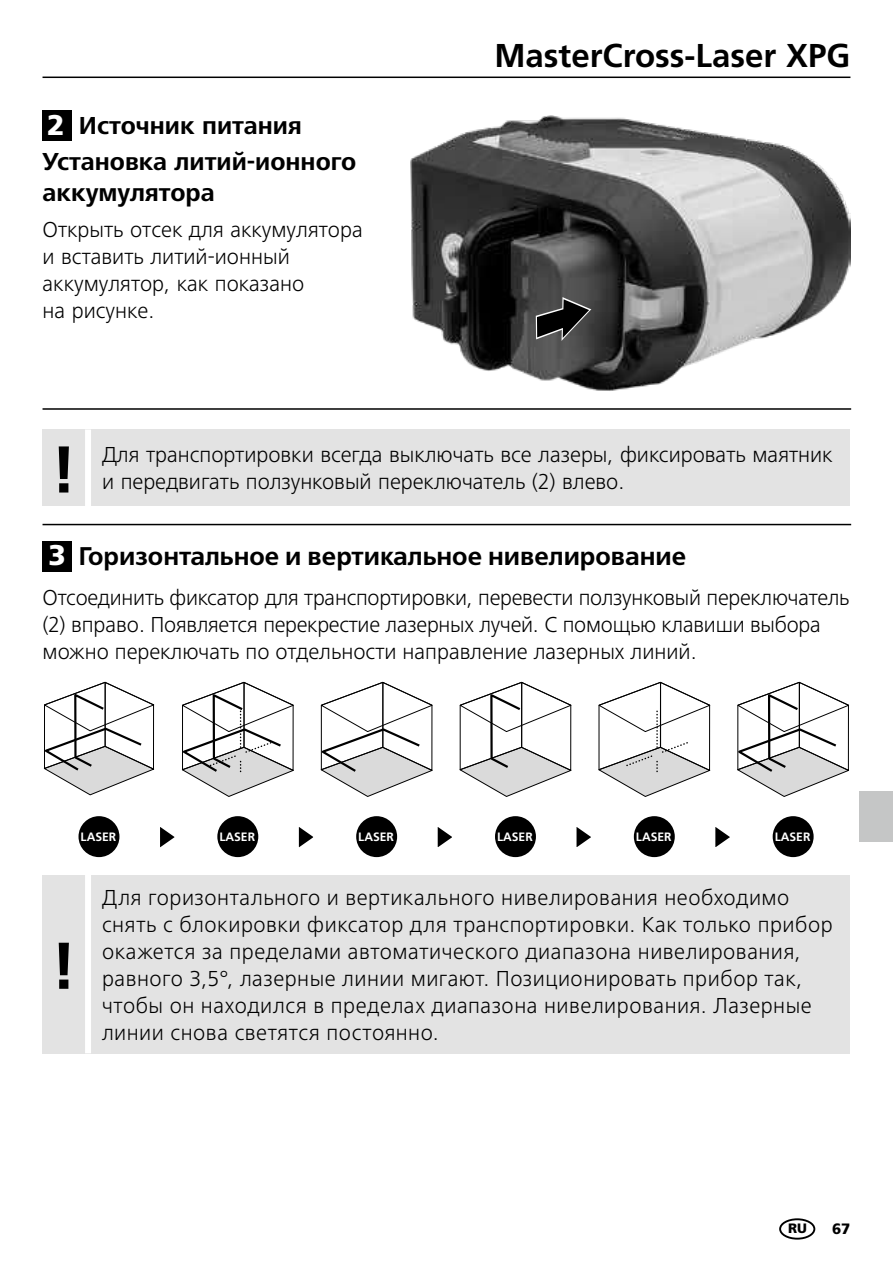
<style>
.page{position:relative;width:893px;height:1263px;background:#fff}
.page>*{position:absolute;margin:0;border:0;box-sizing:border-box;transform-origin:0 0}
.t1{font:700 66px "Frutiger LT Com";color:#000}
.t2{font:700 33px "Frutiger LT Com";color:#000}
.t3{font:900 28.5px "Frutiger LT Com";color:#fff}
.t4{font:700 25.5px/30.6px "Frutiger Next LTW1 G";color:#000}
.t5{font:600 25.5px "Free Set";color:#000}
.t6{font:300 22.5px/27px "Frutiger Next LTW1 G";color:#000}
.t7{font:300 22.5px/27px "Frutiger Next LTW1 G";letter-spacing:.025em;color:#000}
.t8{font:900 15px "Frutiger LT Com";color:#000}
.t9{font:900 13.5px "Frutiger LT Com";color:#000}
.t10{font:700 12px "Frutiger LT Com";color:#fff}
</style>
<div class="page">
<hr style="left:43px;top:77px;width:807px;height:1px;background:#000">
<hr style="left:43px;top:524px;width:808px;height:1px;background:#000">
<hr style="left:43px;top:408px;width:808px;height:2px;background:#000">
<img style="left:410px;top:116px;width:440px;height:275px">
<svg style="left:533px;top:289px;width:61px;height:65px"></svg>
<div style="left:43px;top:111px;width:29px;height:30px;background:#000"></div>
<div style="left:43px;top:541px;width:29px;height:30px;background:#000"></div>
<svg style="left:43px;top:681px;width:112px;height:115px"></svg>
<div style="left:79px;top:816px;width:40px;height:41px;background:#000;border-radius:50%"></div>
<svg style="left:182px;top:681px;width:112px;height:116px"></svg>
<div style="left:217px;top:816px;width:41px;height:41px;background:#000;border-radius:50%"></div>
<svg style="left:320px;top:681px;width:113px;height:116px"></svg>
<div style="left:356px;top:816px;width:41px;height:41px;background:#000;border-radius:50%"></div>
<svg style="left:459px;top:681px;width:113px;height:116px"></svg>
<div style="left:495px;top:816px;width:41px;height:41px;background:#000;border-radius:50%"></div>
<svg style="left:598px;top:681px;width:113px;height:116px"></svg>
<div style="left:634px;top:816px;width:41px;height:41px;background:#000;border-radius:50%"></div>
<svg style="left:737px;top:681px;width:112px;height:116px"></svg>
<div style="left:773px;top:816px;width:41px;height:41px;background:#000;border-radius:50%"></div>
<svg style="left:160px;top:827px;width:15px;height:21px"></svg>
<svg style="left:298px;top:827px;width:15px;height:21px"></svg>
<svg style="left:437px;top:827px;width:15px;height:20px"></svg>
<svg style="left:576px;top:827px;width:15px;height:20px"></svg>
<svg style="left:715px;top:827px;width:15px;height:20px"></svg>
<div style="left:43px;top:875px;width:807px;height:178px;background:#e3e3e3"></div>
<div style="left:85px;top:875px;width:6px;height:178px;background:#fff"></div>
<div style="left:43px;top:429px;width:807px;height:77px;background:#e3e3e3"></div>
<div style="left:85px;top:429px;width:6px;height:77px;background:#fff"></div>
<div style="left:779px;top:1218px;width:36px;height:21px;border:2px solid #000;border-radius:50%"></div>
<div style="left:859px;top:791px;width:34px;height:51px;background:#c5c6c6"></div>
<p class="t3" style="left:47px;top:108px;width:19px">2</p>
<p class="t4" style="left:79px;top:111px;width:224px">Источник питания</p>
<p class="t4" style="left:43px;top:147px;width:315px">Установка литий-ионного аккумулятора</p>
<p class="t6" style="left:43px;top:216px;width:322px">Открыть отсек для аккумулятора и вставить литий-ионный аккумулятор, как показано<br>на рисунке.</p>
<h2 class="t2" style="left:494px;top:36px;width:358px">MasterCross-Laser XPG</h2>
<h1 class="t1" style="left:51px;top:431px;width:27px">!</h1>
<p class="t6" style="left:102px;top:441px;width:732px">Для транспортировки всегда выключать все лазеры, фиксировать маятник</p>
<p class="t6" style="left:102px;top:468px;width:524px">и передвигать ползунковый переключатель (2) влево.</p>
<p class="t3" style="left:48px;top:538px;width:19px">3</p>
<p class="t5" style="left:79px;top:541px;width:609px">Горизонтальное и вертикальное нивелирование</p>
<p class="t6" style="left:43px;top:584px;width:808px">Отсоединить фиксатор для транспортировки, перевести ползунковый переключатель (2) вправо. Появляется перекрестие лазерных лучей. С помощью клавиши выбора можно переключать по отдельности направление лазерных линий.</p>
<p class="t10" style="left:81px;top:830px;width:37px">LASER</p>
<p class="t10" style="left:219px;top:830px;width:37px">LASER</p>
<p class="t10" style="left:358px;top:830px;width:37px">LASER</p>
<p class="t10" style="left:497px;top:830px;width:37px">LASER</p>
<p class="t10" style="left:636px;top:830px;width:37px">LASER</p>
<p class="t10" style="left:775px;top:830px;width:37px">LASER</p>
<h1 class="t1" style="left:51px;top:927px;width:27px">!</h1>
<p class="t7" style="left:102px;top:884px;width:732px">Для горизонтального и вертикального нивелирования необходимо снять с блокировки фиксатор для транспортировки. Как только прибор окажется за пределами автоматического диапазона нивелирования, равного 3,5°, лазерные линии мигают. Позиционировать прибор так, чтобы он находился в пределах диапазона нивелирования. Лазерные линии снова светятся постоянно.</p>
<p class="t9" style="left:788px;top:1220px;width:20px">RU</p>
<p class="t8" style="left:832px;top:1219px;width:20px">67</p>
</div>
